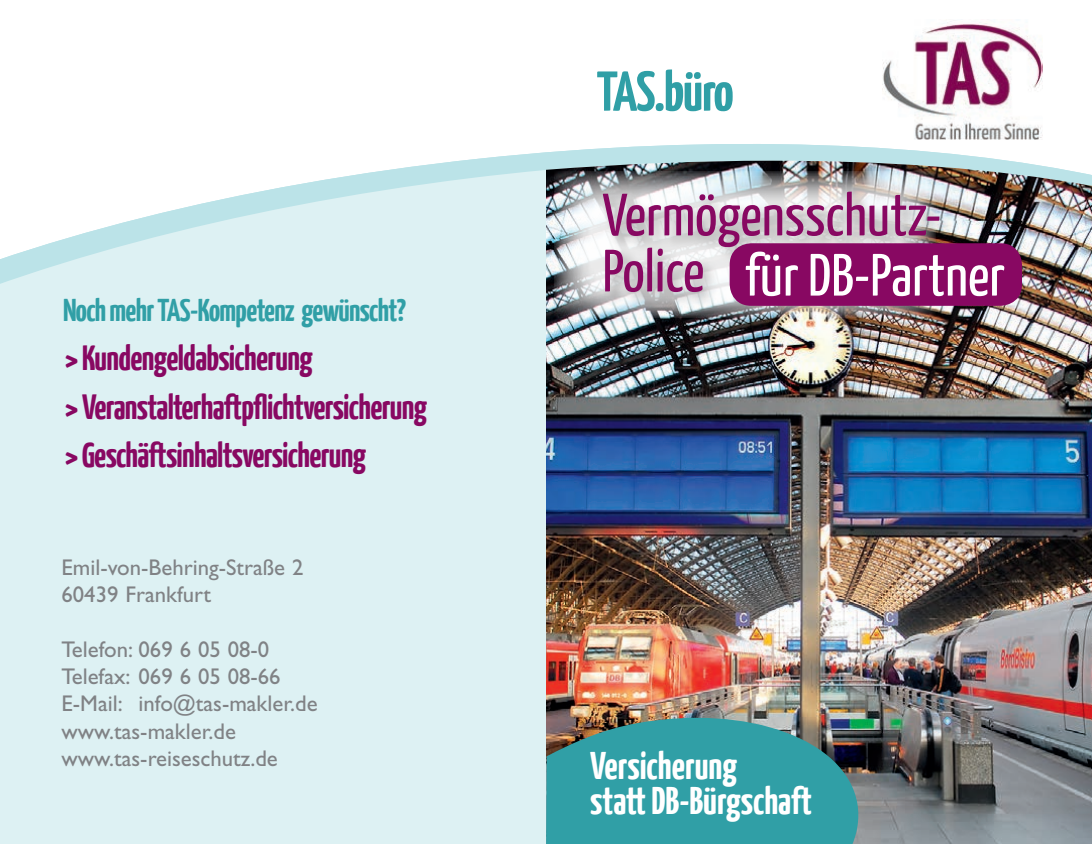
<style>
.page{position:relative;width:1092px;height:844px;background:#fff}
.page>*{position:absolute;margin:0;border:0;box-sizing:border-box;transform-origin:0 0}
.t1{font:59.5px/56px "Yanone Kaffeesatz";color:#880862}
.t2{font:59.5px "Yanone Kaffeesatz";color:#fff}
.t3{font:700 56px "Yanone Kaffeesatz";letter-spacing:-.02em;color:#309fa6}
.t4{font:700 38.5px/35px "Yanone Kaffeesatz";color:#fff}
.t5{font:700 35px/48.3px "Yanone Kaffeesatz";letter-spacing:-.02em;color:#880862}
.t6{font:700 31.5px "Yanone Kaffeesatz";letter-spacing:-.02em;color:#309fa6}
.t7{font:22.75px/27.3px "Gill Sans";color:#808285}
</style>
<div class="page">
<img style="left:882px;top:22px;width:160px;height:85px">
<div style="left:0;top:288px;width:1091px;height:555px;background:#ddf1f3"></div>
<svg style="left:389px;top:107px;width:654px;height:63px"></svg>
<svg style="left:0;top:170px;width:546px;height:118px;fill:#ddf1f3"></svg>
<img style="left:546px;top:161px;width:545px;height:682px">
<img style="left:554px;top:171px;width:381px;height:146px">
<div style="left:599px;top:188px;width:357px;height:120px;background:#231f20;opacity:.36"></div>
<div style="left:731px;top:245px;width:289px;height:59px;background:#880862;border-radius:20px"></div>
<div style="left:729px;top:243px;width:292px;height:63px;border:4px solid #880862;border-radius:20px"></div>
<img style="left:546px;top:703px;width:322px;height:140px">
<h3 class="t6" style="left:63px;top:291px;width:344px">Noch mehr TAS-Kompetenz gewünscht?</h3>
<h3 class="t5" style="left:64px;top:333px;width:364px">&gt; Kundengeldabsicherung<br>&gt; Veranstalterhaftpflichtversicherung &gt; Geschäftsinhaltsversicherung</h3>
<p class="t7" style="left:62px;top:553px;width:243px">Emil-von-Behring-Straße 2<br>60439 Frankfurt</p>
<p class="t7" style="left:61px;top:635px;width:258px">Telefon: 069 6 05 08-0<br>Telefax: 069 6 05 08-66<br>E-Mail: info@tas-makler.de www.tas-makler.de www.tas-reiseschutz.de</p>
<h2 class="t3" style="left:596px;top:57px;width:138px">TAS.büro</h2>
<h1 class="t1" style="left:602px;top:185px;width:340px">Vermögensschutz-<br>Police</h1>
<h1 class="t2" style="left:745px;top:238px;width:261px">für DB-Partner</h1>
<h3 class="t4" style="left:590px;top:747px;width:223px">Versicherung<br>statt DB-Bürgschaft</h3>
</div>
